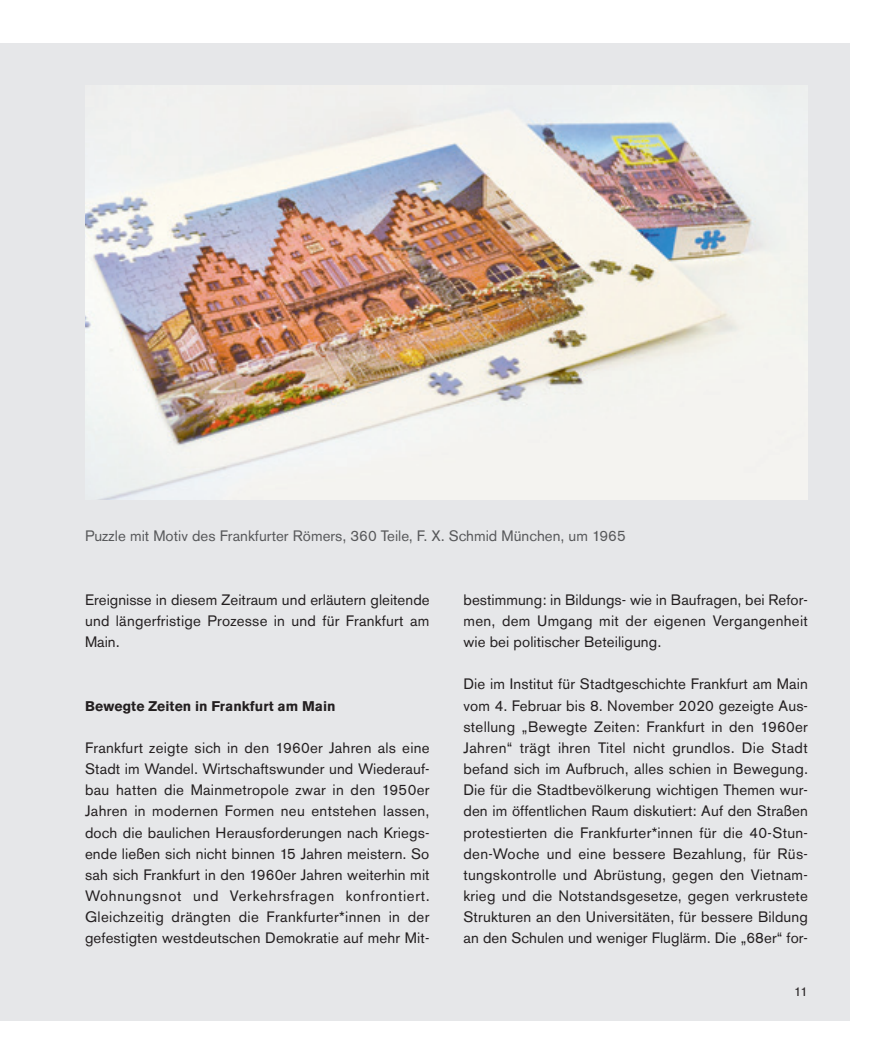
<style>
.page{position:relative;width:893px;height:1063px;background:#fff}
.page>*{position:absolute;margin:0;border:0;box-sizing:border-box;transform-origin:0 0}
.FT_Industrie_LZ{font:15px/21.1px "Akzidenz Grotesk BQ";letter-spacing:.01em;color:#231f20;text-align:justify}
.BildTexte{font:15px "Akzidenz Grotesk BQ";letter-spacing:.005em;color:#57585a}
.T2{font:700 13.95px "Akzidenz Grotesk BQ";color:#231f20}
.t1{font:12.75px "Akzidenz Grotesk BQ";color:#231f20}
</style>
<div class="page">
<div style="left:43px;top:43px;width:807px;height:977px;background:#e6e7e9"></div>
<img style="left:85px;top:85px;width:723px;height:414px">
<div style="left:0;top:43px;width:43px;height:977px;background:#e6e7e9"></div>
<p class="BildTexte" style="left:85px;top:527px;width:542px">Puzzle mit Motiv des Frankfurter Römers, 360 Teile, F. X. Schmid München, um 1965</p>
<p class="FT_Industrie_LZ" style="left:85px;top:589px;width:346px">Ereignisse in diesem Zeitraum und erläutern gleitende und längerfristige Prozesse in und für Frankfurt am Main.</p>
<p class="T2" style="left:85px;top:698px;width:252px">Bewegte Zeiten in Frankfurt am Main</p>
<p class="FT_Industrie_LZ" style="left:85px;top:737px;width:346px">Frankfurt zeigte sich in den 1960er Jahren als eine Stadt im Wandel. Wirtschaftswunder und Wiederauf&shy;bau hatten die Mainmetropole zwar in den 1950er Jahren in modernen Formen neu entstehen lassen, doch die baulichen Herausforderungen nach Kriegs&shy;ende ließen sich nicht binnen 15 Jahren meistern. So sah sich Frankfurt in den 1960er Jahren weiterhin mit Wohnungsnot und Verkehrsfragen konfrontiert.<br>Gleichzeitig drängten die Frankfurter*innen in der gefestigten westdeutschen Demokratie auf mehr Mit-</p>
<p class="FT_Industrie_LZ" style="left:463px;top:589px;width:346px">bestimmung: in Bildungs- wie in Baufragen, bei Refor&shy;men, dem Umgang mit der eigenen Vergangenheit wie bei politischer Beteiligung.</p>
<p class="FT_Industrie_LZ" style="left:463px;top:674px;width:346px">Die im Institut für Stadtgeschichte Frankfurt am Main vom 4. Februar bis 8. November 2020 gezeigte Aus&shy;stellung „Bewegte Zeiten: Frankfurt in den 1960er Jahren“ trägt ihren Titel nicht grundlos. Die Stadt befand sich im Aufbruch, alles schien in Bewegung.<br>Die für die Stadtbevölkerung wichtigen Themen wur&shy;den im öffentlichen Raum diskutiert: Auf den Straßen protestierten die Frankfurter*innen für die 40-Stun&shy;den-Woche und eine bessere Bezahlung, für Rüs&shy;tungskontrolle und Abrüstung, gegen den Vietnam&shy;krieg und die Notstandsgesetze, gegen verkrustete Strukturen an den Universitäten, für bessere Bildung an den Schulen und weniger Fluglärm. Die „68er“ for-</p>
<p class="t1" style="left:794px;top:984px;width:15px">11</p>
</div>
